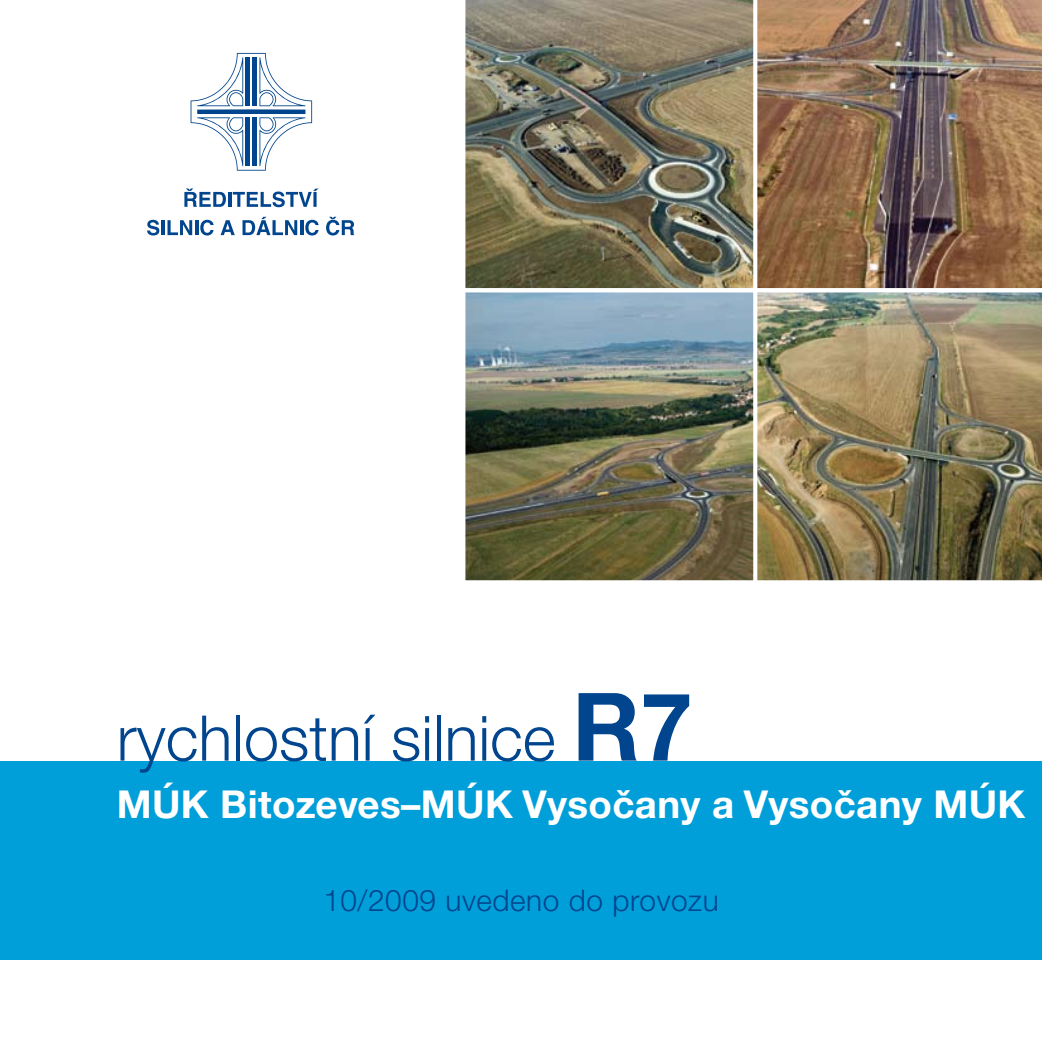
<style>
.page{position:relative;width:1042px;height:1042px;background:#fff}
.page>*{position:absolute;margin:0;border:0;box-sizing:border-box;transform-origin:0 0}
.t1{font:300 63px "Helvetica Neue CE";color:#00458d}
.t2{font:700 38.5px "Helvetica Neue CE";letter-spacing:.01em;color:#fff}
.t3{font:300 29.75px "Helvetica Neue CE";letter-spacing:.02em;color:#00458d}
.s1{font-weight:700;font-size:94.5px}
</style>
<div class="page">
<img style="left:465px;top:0;width:288px;height:288px">
<img style="left:757px;top:0;width:285px;height:288px">
<img style="left:757px;top:292px;width:285px;height:288px">
<div style="left:0;top:761px;width:1042px;height:198px;background:#009fda"></div>
<svg style="left:184px;top:188px;width:42px;height:19px"></svg>
<hr style="left:228px;top:192px;width:3px;height:15px;background:#00458d">
<svg style="left:233px;top:189px;width:85px;height:18px"></svg>
<svg style="left:191px;top:53px;width:121px;height:118px"></svg>
<svg style="left:147px;top:220px;width:12px;height:15px"></svg>
<hr style="left:161px;top:220px;width:4px;height:15px;background:#00458d">
<svg style="left:167px;top:220px;width:25px;height:15px"></svg>
<hr style="left:195px;top:220px;width:3px;height:15px;background:#00458d">
<svg style="left:200px;top:220px;width:14px;height:15px"></svg>
<svg style="left:221px;top:220px;width:14px;height:15px"></svg>
<svg style="left:242px;top:217px;width:55px;height:18px"></svg>
<hr style="left:300px;top:220px;width:3px;height:15px;background:#00458d">
<svg style="left:305px;top:220px;width:14px;height:15px"></svg>
<svg style="left:326px;top:217px;width:28px;height:18px"></svg>
<img style="left:465px;top:292px;width:288px;height:288px">
<h1 class="t1" style="left:117px;top:700px;width:577px">rychlostní silnice <span class="s1">R7</span></h1>
<p class="t2" style="left:117px;top:781px;width:910px">MÚK Bitozeves–MÚK Vysočany a Vysočany MÚK</p>
<p class="t3" style="left:323px;top:882px;width:397px">10/2009 uvedeno do provozu</p>
</div>
